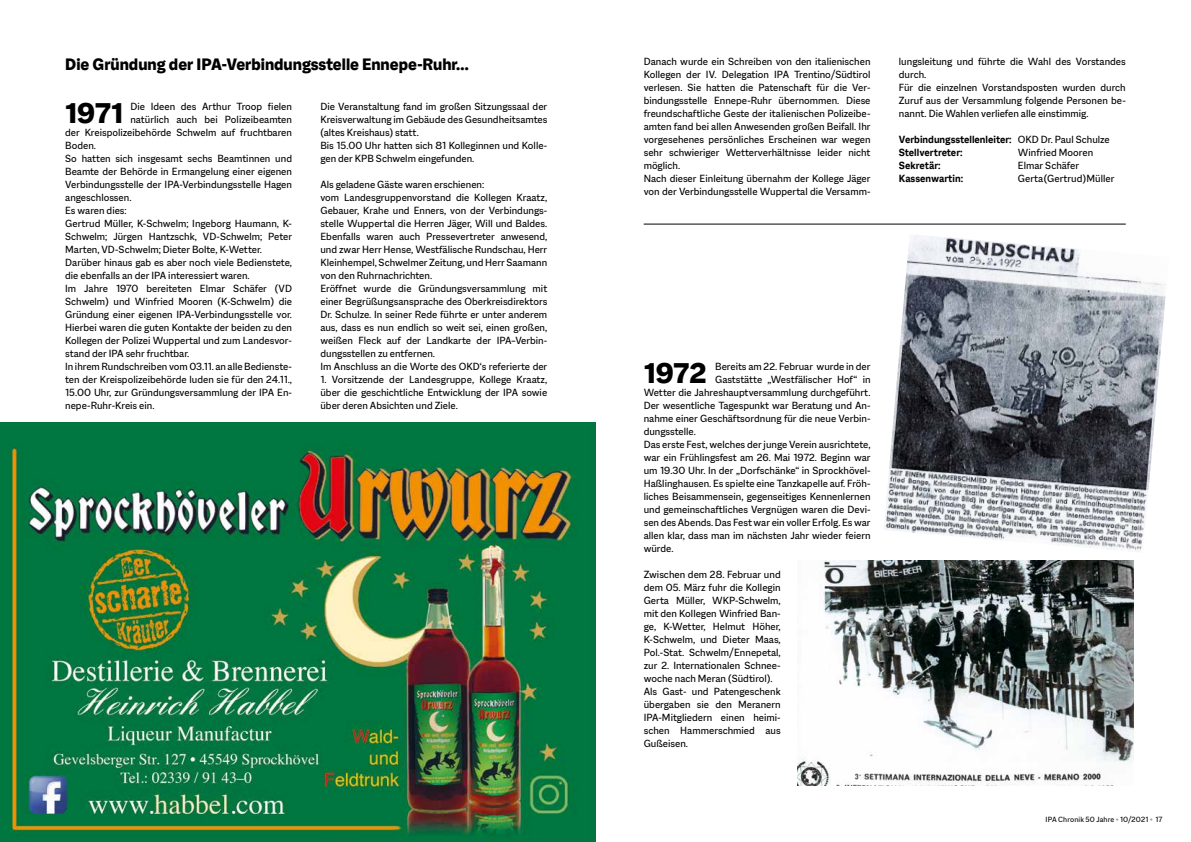
<style>
.page{position:relative;width:1191px;height:842px;background:#fff}
.page>*{position:absolute;margin:0;border:0;box-sizing:border-box;transform-origin:0 0}
.t1{font:800 31px "Macklin Sans";letter-spacing:.005em;color:#000}
.t2{font:800 18px "Macklin Sans";color:#000}
.t3{font:11px/13px "Macklin Sans";color:#000}
.t4{font:700 11px/13px "Macklin Sans";color:#000}
.t5{font:8px "Macklin Sans";letter-spacing:.015em;color:#000}
.s1{font-weight:400}
.s2{color:#9d9d9c}
</style>
<div class="page">
<img style="left:0;top:422px;width:595px;height:420px">
<img style="left:884px;top:235px;width:282px;height:317px">
<img style="left:797px;top:560px;width:336px;height:225px">
<hr style="left:643px;top:224px;width:482px;height:1px;background:#000">
<h2 class="t2" style="left:65px;top:54px;width:405px">Die Gründung der IPA-Verbindungsstelle Ennepe-Ruhr…</h2>
<h1 class="t1" style="left:65px;top:95px;width:59px">1971</h1>
<p class="t3" style="left:130px;top:100px;width:163px">Die Ideen des Arthur Troop fielen</p>
<p class="t3" style="left:130px;top:113px;width:163px">natürlich auch bei Polizeibeamten</p>
<p class="t3" style="left:65px;top:126px;width:228px">der Kreispolizeibehörde Schwelm auf fruchtbaren</p>
<p class="t3" style="left:65px;top:139px;width:32px">Boden.</p>
<p class="t3" style="left:65px;top:152px;width:228px">So hatten sich insgesamt sechs Beamtinnen und</p>
<p class="t3" style="left:65px;top:165px;width:228px">Beamte der Behörde in Ermangelung einer eigenen</p>
<p class="t3" style="left:65px;top:178px;width:228px">Verbindungsstelle der IPA-Verbindungsstelle Hagen</p>
<p class="t3" style="left:65px;top:191px;width:68px">angeschlossen.</p>
<p class="t3" style="left:65px;top:204px;width:63px">Es waren dies:</p>
<p class="t3" style="left:65px;top:217px;width:228px">Gertrud Müller, K-Schwelm; Ingeborg Haumann, K-</p>
<p class="t3" style="left:65px;top:230px;width:228px">Schwelm; Jürgen Hantzschk, VD-Schwelm; Peter</p>
<p class="t3" style="left:65px;top:243px;width:198px">Marten, VD-Schwelm; Dieter Bolte, K-Wetter.</p>
<p class="t3" style="left:65px;top:256px;width:228px">Darüber hinaus gab es aber noch viele Bedienstete,</p>
<p class="t3" style="left:65px;top:269px;width:186px">die ebenfalls an der IPA interessiert waren.</p>
<p class="t3" style="left:65px;top:282px;width:228px">Im Jahre 1970 bereiteten Elmar Schäfer (VD</p>
<p class="t3" style="left:65px;top:295px;width:228px">Schwelm) und Winfried Mooren (K-Schwelm) die</p>
<p class="t3" style="left:65px;top:308px;width:228px">Gründung einer eigenen IPA-Verbindungsstelle vor.</p>
<p class="t3" style="left:65px;top:321px;width:228px">Hierbei waren die guten Kontakte der beiden zu den</p>
<p class="t3" style="left:65px;top:334px;width:228px">Kollegen der Polizei Wuppertal und zum Landesvor-</p>
<p class="t3" style="left:65px;top:347px;width:126px">stand der IPA sehr fruchtbar.</p>
<p class="t3" style="left:65px;top:360px;width:228px">In ihrem Rundschreiben vom 03.11. an alle Bedienste-</p>
<p class="t3" style="left:65px;top:373px;width:228px">ten der Kreispolizeibehörde luden sie für den 24.11.,</p>
<p class="t3" style="left:65px;top:386px;width:228px">15.00 Uhr, zur Gründungsversammlung der IPA En-</p>
<p class="t3" style="left:65px;top:399px;width:91px">nepe-Ruhr-Kreis ein.</p>
<p class="t3" style="left:320px;top:100px;width:228px">Die Veranstaltung fand im großen Sitzungssaal der Kreisverwaltung im Gebäude des Gesundheitsamtes (altes Kreishaus) statt.<br>Bis 15.00 Uhr hatten sich 81 Kolleginnen und Kolle&shy;gen der KPB Schwelm eingefunden.</p>
<p class="t3" style="left:320px;top:178px;width:228px">Als geladene Gäste waren erschienen:<br>vom Landesgruppenvorstand die Kollegen Kraatz, Gebauer, Krahe und Enners, von der Verbindungs&shy;stelle Wuppertal die Herren Jäger, Will und Baldes.<br>Ebenfalls waren auch Pressevertreter anwesend, und zwar Herr Hense, Westfälische Rundschau, Herr Kleinhempel, Schwelmer Zeitung, und Herr Saamann von den Ruhrnachrichten.<br>Eröffnet wurde die Gründungsversammlung mit einer Begrüßungsansprache des Oberkreisdirektors Dr. Schulze. In seiner Rede führte er unter anderem aus, dass es nun endlich so weit sei, einen großen, weißen Fleck auf der Landkarte der IPA–Verbin&shy;dungsstellen zu entfernen.<br>Im Anschluss an die Worte des OKD‘s referierte der</p>
<p class="t3" style="left:320px;top:373px;width:228px;text-align:justify">1. Vorsitzende der Landesgruppe, Kollege Kraatz, über die geschichtliche Entwicklung der IPA sowie über deren Absichten und Ziele.</p>
<p class="t3" style="left:643px;top:55px;width:228px">Danach wurde ein Schreiben von den italienischen Kollegen der IV. Delegation IPA Trentino/Südtirol verlesen. Sie hatten die Patenschaft für die Ver&shy;bindungsstelle Ennepe-Ruhr übernommen. Diese freundschaftliche Geste der italienischen Polizeibe&shy;amten fand bei allen Anwesenden großen Beifall. Ihr vorgesehenes persönliches Erscheinen war wegen sehr schwieriger Wetterverhältnisse leider nicht möglich.<br>Nach dieser Einleitung übernahm der Kollege Jäger von der Verbindungsstelle Wuppertal die Versamm-</p>
<p class="t3" style="left:899px;top:55px;width:228px">lungsleitung und führte die Wahl des Vorstandes durch.<br>Für die einzelnen Vorstandsposten wurden durch Zuruf aus der Versammlung folgende Personen be&shy;nannt. Die Wahlen verliefen alle einstimmig.</p>
<p class="t4" style="left:899px;top:133px;width:212px">Verbindungsstellenleiter: <span class="s1">OKD Dr. Paul Schulze<br></span>Stellvertreter:</p>
<p class="t3" style="left:1018px;top:146px;width:77px">Winfried Mooren</p>
<p class="t4" style="left:899px;top:159px;width:43px">Sekretär:</p>
<p class="t3" style="left:1018px;top:159px;width:63px">Elmar Schäfer</p>
<p class="t4" style="left:899px;top:172px;width:66px">Kassenwartin:</p>
<p class="t3" style="left:1018px;top:172px;width:98px">Gerta (Gertrud) Müller</p>
<h1 class="t1" style="left:643px;top:355px;width:65px">1972</h1>
<p class="t3" style="left:715px;top:360px;width:157px">Bereits am 22. Februar wurde in der</p>
<p class="t3" style="left:715px;top:373px;width:157px">Gaststätte „Westfälischer Hof“ in</p>
<p class="t3" style="left:643px;top:386px;width:228px">Wetter die Jahreshauptversammlung durchgeführt.</p>
<p class="t3" style="left:643px;top:399px;width:228px">Der wesentliche Tagespunkt war Beratung und An-</p>
<p class="t3" style="left:643px;top:412px;width:228px">nahme einer Geschäftsordnung für die neue Verbin-</p>
<p class="t3" style="left:643px;top:425px;width:54px">dungsstelle.</p>
<p class="t3" style="left:643px;top:438px;width:228px">Das erste Fest, welches der junge Verein ausrichtete,</p>
<p class="t3" style="left:643px;top:451px;width:228px">war ein Frühlingsfest am 26. Mai 1972. Beginn war</p>
<p class="t3" style="left:643px;top:464px;width:228px">um 19.30 Uhr. In der „Dorfschänke“ in Sprockhövel-</p>
<p class="t3" style="left:643px;top:477px;width:228px">Haßlinghausen. Es spielte eine Tanzkapelle auf. Fröh-</p>
<p class="t3" style="left:643px;top:490px;width:228px">liches Beisammensein, gegenseitiges Kennenlernen</p>
<p class="t3" style="left:643px;top:503px;width:228px">und gemeinschaftliches Vergnügen waren die Devi-</p>
<p class="t3" style="left:643px;top:516px;width:228px">sen des Abends. Das Fest war ein voller Erfolg. Es war</p>
<p class="t3" style="left:643px;top:529px;width:228px">allen klar, dass man im nächsten Jahr wieder feiern</p>
<p class="t3" style="left:643px;top:542px;width:31px">würde.</p>
<p class="t3" style="left:643px;top:568px;width:139px">Zwischen dem 28. Februar und dem 05. März fuhr die Kollegin<br>Gerta Müller, WKP-Schwelm, mit den Kollegen Winfried Ban&shy;ge, K-Wetter, Helmut Höher,<br>K-Schwelm, und Dieter Maas,<br>Pol.-Stat. Schwelm/Ennepetal, zur 2. Internationalen Schnee&shy;woche nach Meran (Südtirol).<br>Als Gast- und Patengeschenk übergaben sie den Meranern<br>IPA-Mitgliedern einen heimi&shy;schen Hammerschmied aus<br>Gußeisen.</p>
<p class="t5" style="left:1045px;top:815px;width:118px">IPA Chronik 50 Jahre <span class="s2">•</span> 10/2021 <span class="s2">•</span> 17</p>
</div>
